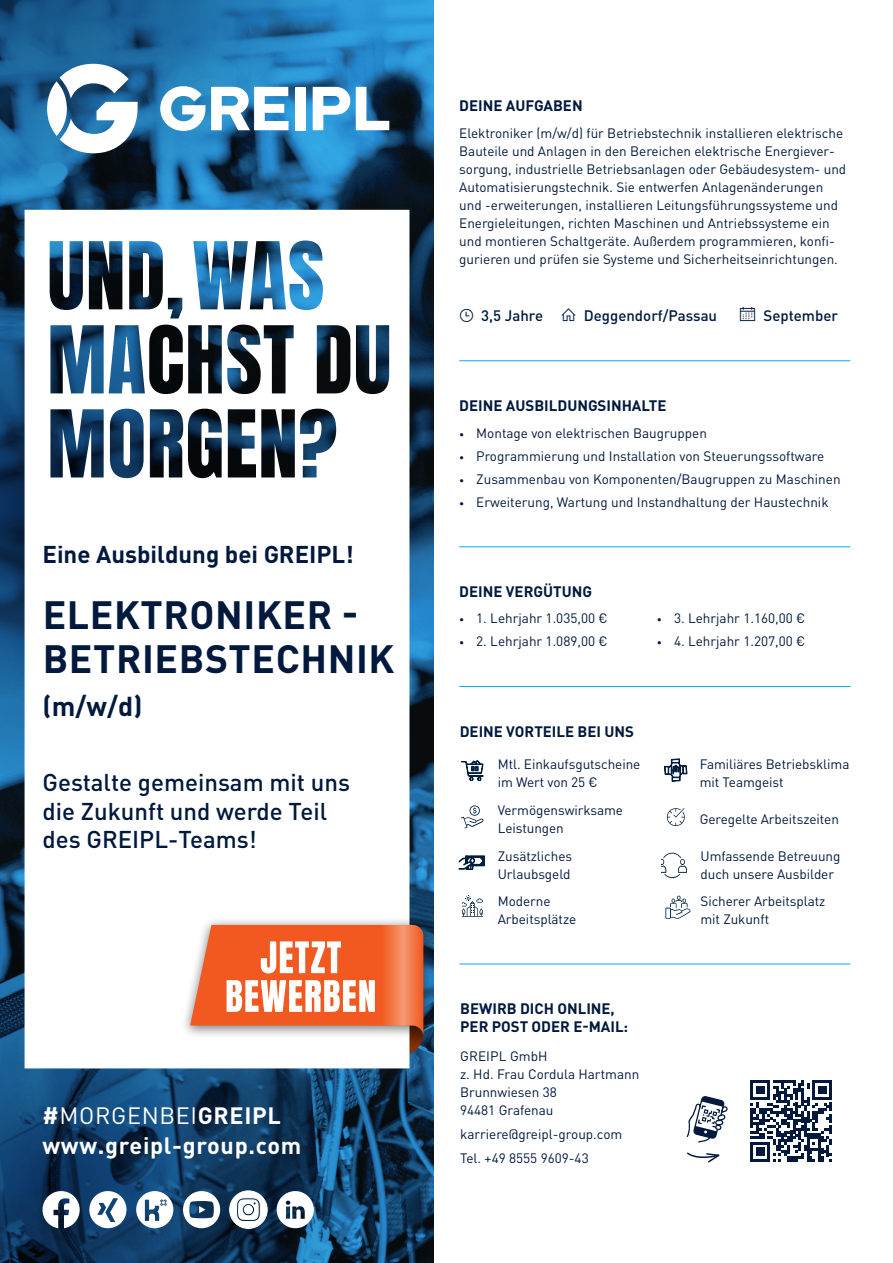
<style>
.page{position:relative;width:893px;height:1263px;background:#fff}
.page>*{position:absolute;margin:0;border:0;box-sizing:border-box;transform-origin:0 0}
.t1{font:700 39px/43.5px "DIN Pro";letter-spacing:.015em;color:#00193d}
.t2{font:700 27px "DIN Pro";color:#00193d}
.t3{font:500 24px/28.5px "DIN Pro";color:#00193d}
.t4{font:700 24px "DIN Pro";color:#00193d}
.t5{font:700 23.4px "DIN Pro";letter-spacing:.03em;color:#fff}
.t6{font:23.4px "DIN Pro";letter-spacing:.03em;color:#fff}
.t7{font:700 15px/18px "DIN Pro";color:#00193d}
.t8{font:500 15px "DIN Pro";color:#00193d}
.Copy_EN{font:13.5px/18px "DIN Pro";color:#00193d}
.s1{font-weight:700}
.s2{font-size:9.75px}
</style>
<div class="page">
<svg style="left:0;top:0;width:434px;height:1263px;background:#17466a"></svg>
<svg style="left:382px;top:1013px;width:41px;height:41px"></svg>
<svg style="left:409px;top:1046px;width:14px;height:1px"></svg>
<svg style="left:0;top:238px;width:25px;height:574px;background:#16456e"></svg>
<svg style="left:0;top:0;width:347px;height:238px;background:#1e679b"></svg>
<svg style="left:0;top:876px;width:362px;height:387px;background:#123f67"></svg>
<svg style="left:25px;top:210px;width:384px;height:858px"></svg>
<svg style="left:47px;top:64px;width:91px;height:89px"></svg>
<svg style="left:160px;top:86px;width:45px;height:45px"></svg>
<svg style="left:211px;top:87px;width:78px;height:43px"></svg>
<div style="left:295px;top:87px;width:10px;height:43px;background:#fff"></div>
<svg style="left:313px;top:87px;width:37px;height:43px"></svg>
<svg style="left:356px;top:87px;width:33px;height:43px"></svg>
<svg style="left:43px;top:1191px;width:37px;height:37px"></svg>
<svg style="left:89px;top:1191px;width:38px;height:38px"></svg>
<svg style="left:136px;top:1191px;width:37px;height:37px"></svg>
<svg style="left:183px;top:1191px;width:37px;height:37px"></svg>
<svg style="left:229px;top:1190px;width:39px;height:39px"></svg>
<svg style="left:277px;top:1191px;width:37px;height:37px"></svg>
<div style="left:180px;top:917px;width:254px;height:129px;background:#231f20;opacity:.6"></div>
<svg style="left:190px;top:925px;width:233px;height:111px"></svg>
<hr style="left:460px;top:686px;width:390px;height:1px;background:#00aeef">
<hr style="left:460px;top:360px;width:390px;height:1px;background:#00aeef">
<hr style="left:460px;top:546px;width:390px;height:1px;background:#00aeef">
<hr style="left:460px;top:963px;width:390px;height:1px;background:#00aeef">
<svg style="left:664px;top:758px;width:23px;height:24px"></svg>
<svg style="left:666px;top:808px;width:19px;height:18px"></svg>
<svg style="left:461px;top:760px;width:22px;height:21px"></svg>
<svg style="left:461px;top:805px;width:23px;height:23px"></svg>
<svg style="left:665px;top:896px;width:26px;height:23px"></svg>
<svg style="left:459px;top:856px;width:25px;height:14px"></svg>
<svg style="left:661px;top:853px;width:26px;height:25px"></svg>
<svg style="left:462px;top:895px;width:21px;height:22px"></svg>
<svg style="left:750px;top:1080px;width:82px;height:82px"></svg>
<svg style="left:686px;top:1096px;width:42px;height:47px"></svg>
<svg style="left:687px;top:1152px;width:33px;height:11px"></svg>
<p class="t4" style="left:43px;top:538px;width:313px">Eine Ausbildung bei GREIPL!</p>
<p class="t1" style="left:43px;top:592px;width:353px">ELEKTRONIKER -<br>BETRIEBSTECHNIK</p>
<p class="t2" style="left:43px;top:689px;width:102px">(m/w/d)</p>
<p class="t3" style="left:43px;top:768px;width:309px">Gestalte gemeinsam mit uns die Zukunft und werde Teil des GREIPL-Teams!</p>
<p class="t6" style="left:43px;top:1100px;width:240px"><span class="s1">#</span>MORGENBEI<span class="s1">GREIPL</span></p>
<p class="t5" style="left:43px;top:1130px;width:260px">www.greipl-group.com</p>
<p class="t7" style="left:459px;top:96px;width:125px">DEINE AUFGABEN</p>
<p class="Copy_EN" style="left:459px;top:124px;width:389px">Elektroniker (m/w/d) für Betriebstechnik installieren elektrische Bauteile und Anlagen in den Bereichen elektrische Energiever&shy;sorgung, industrielle Betriebsanlagen oder Gebäudesystem- und Automatisierungstechnik. Sie entwerfen Anlagenänderungen und ‑erweiterungen, installieren Leitungsführungssysteme und Energieleitungen, richten Maschinen und Antriebssysteme ein und montieren Schaltgeräte. Außerdem programmieren, konfi&shy;gurieren und prüfen sie Systeme und Sicherheitseinrichtungen.</p>
<p class="t8" style="left:481px;top:306px;width:63px">3,5 Jahre</p>
<p class="t8" style="left:584px;top:306px;width:135px">Deggendorf/Passau</p>
<p class="t8" style="left:763px;top:306px;width:76px">September</p>
<p class="t7" style="left:459px;top:396px;width:209px">DEINE AUSBILDUNGSINHALTE</p>
<p class="Copy_EN" style="left:459px;top:423px;width:249px"><span class="s2">•</span> Montage von elektrischen Baugruppen</p>
<p class="Copy_EN" style="left:459px;top:447px;width:366px"><span class="s2">•</span> Programmierung und Installation von Steuerungssoftware</p>
<p class="Copy_EN" style="left:459px;top:470px;width:383px"><span class="s2">•</span> Zusammenbau von Komponenten/Baugruppen zu Maschinen</p>
<p class="Copy_EN" style="left:459px;top:493px;width:371px"><span class="s2">•</span> Erweiterung, Wartung und Instandhaltung der Haustechnik</p>
<p class="t7" style="left:459px;top:582px;width:134px">DEINE VERGÜTUNG</p>
<p class="Copy_EN" style="left:459px;top:609px;width:150px"><span class="s2">•</span> 1. Lehrjahr 1.035,00 €</p>
<p class="Copy_EN" style="left:459px;top:632px;width:150px"><span class="s2">•</span> 2. Lehrjahr 1.089,00 €</p>
<p class="Copy_EN" style="left:657px;top:609px;width:150px"><span class="s2">•</span> 3. Lehrjahr 1.160,00 €</p>
<p class="Copy_EN" style="left:657px;top:632px;width:150px"><span class="s2">•</span> 4. Lehrjahr 1.207,00 €</p>
<p class="t7" style="left:460px;top:722px;width:176px">DEINE VORTEILE BEI UNS</p>
<p class="Copy_EN" style="left:498px;top:755px;width:144px">Mtl. Einkaufsgutscheine im Wert von 25 €</p>
<p class="Copy_EN" style="left:498px;top:801px;width:127px">Vermögenswirksame</p>
<p class="Copy_EN" style="left:498px;top:819px;width:67px">Leistungen</p>
<p class="Copy_EN" style="left:498px;top:846px;width:76px">Zusätzliches<br>Urlaubsgeld</p>
<p class="Copy_EN" style="left:498px;top:892px;width:80px">Moderne<br>Arbeitsplätze</p>
<p class="t7" style="left:460px;top:999px;width:170px">BEWIRB DICH ONLINE,<br>PER POST ODER E-MAIL:</p>
<p class="Copy_EN" style="left:460px;top:1046px;width:181px">GREIPL GmbH<br>z. Hd. Frau Cordula Hartmann<br>Brunnwiesen 38<br>94481 Grafenau</p>
<p class="Copy_EN" style="left:460px;top:1124px;width:164px">karriere@greipl-group.com</p>
<p class="Copy_EN" style="left:460px;top:1148px;width:130px">Tel. +49 8555 9609-43</p>
<p class="Copy_EN" style="left:700px;top:755px;width:151px">Familiäres Betriebsklima</p>
<p class="Copy_EN" style="left:700px;top:773px;width:85px">mit Teamgeist</p>
<p class="Copy_EN" style="left:700px;top:810px;width:141px">Geregelte Arbeitszeiten</p>
<p class="Copy_EN" style="left:701px;top:846px;width:141px">Umfassende Betreuung duch unsere Ausbilder</p>
<p class="Copy_EN" style="left:700px;top:892px;width:126px">Sicherer Arbeitsplatz mit Zukunft</p>
</div>
